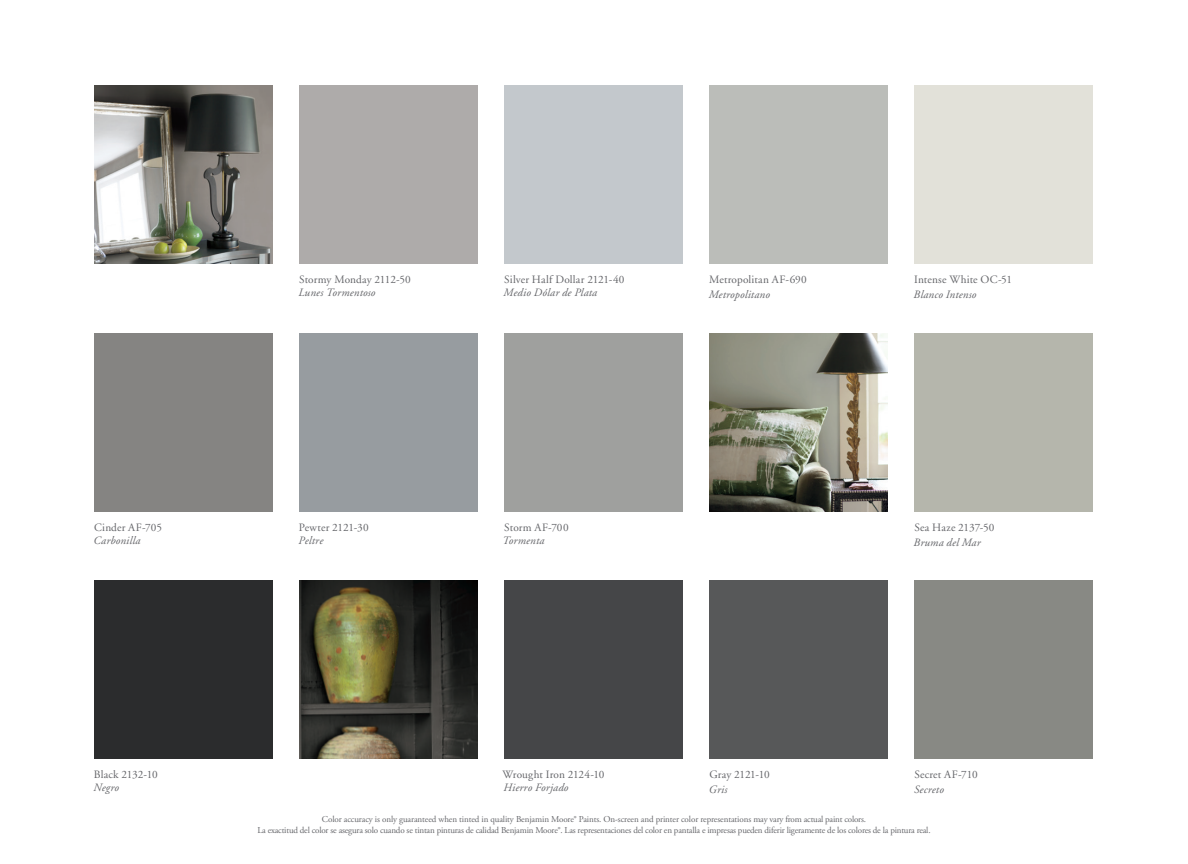
<style>
.page{position:relative;width:1188px;height:864px;background:#fff}
.page>*{position:absolute;margin:0;border:0;box-sizing:border-box;transform-origin:0 0}
.paint_caption_body{font:11.25px "Adobe Garamond";letter-spacing:.01em;color:#646569}
.paint_caption_body_i{font:italic 11.25px "Adobe Garamond";letter-spacing:.02em;color:#646569}
.color_label{font:9px/10.5px "Adobe Garamond Pro";letter-spacing:-.02em;color:#646569;text-align:center}
</style>
<div class="page">
<img style="left:94px;top:86px;width:178px;height:178px">
<img style="left:709px;top:333px;width:179px;height:178px">
<img style="left:299px;top:581px;width:179px;height:178px">
<div style="left:914px;top:86px;width:179px;height:178px;background:#e2e1d9"></div>
<div style="left:299px;top:86px;width:178px;height:178px;background:#aeabaa"></div>
<div style="left:504px;top:86px;width:179px;height:178px;background:#c3c8cc"></div>
<div style="left:709px;top:86px;width:179px;height:178px;background:#bbbdb9"></div>
<div style="left:94px;top:333px;width:178px;height:178px;background:#858482"></div>
<div style="left:299px;top:333px;width:179px;height:178px;background:#979ca0"></div>
<div style="left:504px;top:333px;width:179px;height:178px;background:#9fa09e"></div>
<div style="left:914px;top:333px;width:179px;height:178px;background:#b5b6ac"></div>
<div style="left:914px;top:581px;width:179px;height:178px;background:#888984"></div>
<div style="left:94px;top:581px;width:178px;height:178px;background:#2b2c2d"></div>
<div style="left:504px;top:581px;width:179px;height:178px;background:#454648"></div>
<div style="left:709px;top:581px;width:179px;height:178px;background:#575859"></div>
<p class="paint_caption_body" style="left:94px;top:522px;width:69px">Cinder AF-705</p>
<p class="paint_caption_body_i" style="left:94px;top:534px;width:48px">Carbonilla</p>
<p class="paint_caption_body" style="left:94px;top:769px;width:65px">Black 2132-10</p>
<p class="paint_caption_body_i" style="left:93px;top:782px;width:27px">Negro</p>
<p class="paint_caption_body" style="left:299px;top:274px;width:113px">Stormy Monday 2112-50</p>
<p class="paint_caption_body_i" style="left:299px;top:286px;width:79px">Lunes Tormentoso</p>
<p class="paint_caption_body" style="left:299px;top:522px;width:71px">Pewter 2121-30</p>
<p class="paint_caption_body_i" style="left:298px;top:534px;width:26px">Peltre</p>
<p class="paint_caption_body" style="left:504px;top:274px;width:122px">Silver Half Dollar 2121-40</p>
<p class="paint_caption_body_i" style="left:504px;top:286px;width:95px">Medio Dólar de Plata</p>
<p class="paint_caption_body" style="left:709px;top:274px;width:99px">Metropolitan AF-690</p>
<p class="paint_caption_body_i" style="left:709px;top:289px;width:63px">Metropolitano</p>
<p class="paint_caption_body" style="left:504px;top:522px;width:66px">Storm AF-700</p>
<p class="paint_caption_body_i" style="left:502px;top:534px;width:43px">Tormenta</p>
<p class="paint_caption_body" style="left:503px;top:769px;width:103px">Wrought Iron 2124-10</p>
<p class="paint_caption_body_i" style="left:504px;top:782px;width:66px">Hierro Forjado</p>
<p class="paint_caption_body" style="left:709px;top:769px;width:62px">Gray 2121-10</p>
<p class="paint_caption_body_i" style="left:709px;top:784px;width:20px">Gris</p>
<p class="paint_caption_body" style="left:914px;top:274px;width:99px">Intense White OC-51</p>
<p class="paint_caption_body_i" style="left:914px;top:289px;width:64px">Blanco Intenso</p>
<p class="paint_caption_body" style="left:914px;top:522px;width:82px">Sea Haze 2137-50</p>
<p class="paint_caption_body_i" style="left:914px;top:537px;width:69px">Bruma del Mar</p>
<p class="paint_caption_body" style="left:914px;top:769px;width:65px">Secret AF-710</p>
<p class="paint_caption_body_i" style="left:914px;top:784px;width:31px">Secreto</p>
<p class="color_label" style="left:257px;top:814px;width:675px">Color accuracy is only guaranteed when tinted in quality Benjamin Moore® Paints. On-screen and printer color representations may vary from actual paint colors.<br>La exactitud del color se asegura solo cuando se tintan pinturas de calidad Benjamin Moore®. Las representaciones del color en pantalla e impresas pueden diferir ligeramente de los colores de la pintura real.</p>
</div>
